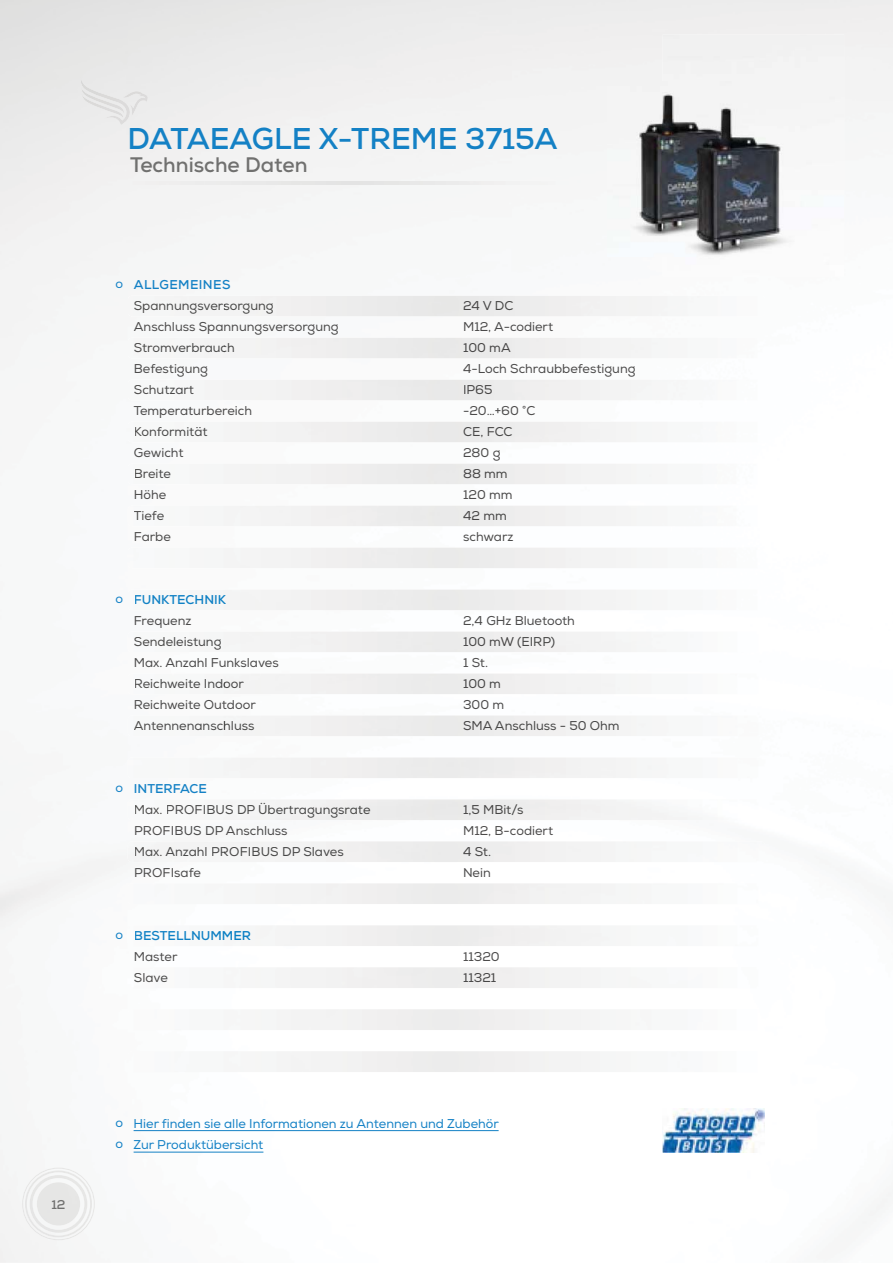
<style>
.page{position:relative;width:893px;height:1263px;background:#fff}
.page>*{position:absolute;margin:0;border:0;box-sizing:border-box;transform-origin:0 0}
.t1{font:700 30px "Nexa";color:#1481c5}
.t2{font:700 21px "Nexa";color:#70706f}
.t3{font:12.75px "Nexa";color:#4b4a4a}
.t4{font:12.75px "Nexa";color:#494949}
.t5{font:12.75px/21.5px "Nexa";color:#1481c5}
.t6{font:12.75px "Nexa";color:#464545}
.t7{font:12.75px "Nexa";color:#474747}
.t8{font:700 12.75px "Nexa";color:#0e80c4}
.t9{font:12.75px "Nexa";color:#464645}
.t10{font:12.75px "Nexa";color:#4b4a49}
.t11{font:700 12.75px "Nexa";letter-spacing:.02em;color:#1481c5}
.t12{font:700 12.75px "Nexa";color:#1481c5}
.t13{font:700 12.75px "Nexa";color:#70706f}
.s1{color:#4b4a49}
.s2{color:#484847}
.s3{color:#464645}
.s4{color:#494949}
.s5{color:#1282c5}
.s6{color:#1181c4}
.s7{color:#0f81c5}
.s8{color:#0a7fc3}
.s9{color:#474747}
.s10{color:#464545}
.s11{color:#474745}
.s12{color:#097ec3}
</style>
<div class="page">
<img style="left:0;top:0;width:892px;height:1263px">
<img style="left:79px;top:77px;width:51px;height:48px">
<img style="left:82px;top:114px;width:43px;height:4px">
<img style="left:81px;top:87px;width:44px;height:27px">
<img style="left:123px;top:91px;width:25px;height:25px">
<img style="left:22px;top:1168px;width:73px;height:72px">
<img style="left:128px;top:1051px;width:637px;height:21px;border-radius:4px">
<img style="left:128px;top:1009px;width:637px;height:21px;border-radius:4px">
<img style="left:128px;top:338px;width:637px;height:21px;border-radius:4px">
<img style="left:463px;top:343px;width:47px;height:9px">
<img style="left:134px;top:343px;width:100px;height:9px">
<img style="left:128px;top:925px;width:637px;height:21px;border-radius:4px">
<img style="left:135px;top:931px;width:115px;height:9px">
<img style="left:128px;top:967px;width:637px;height:21px;border-radius:4px">
<img style="left:463px;top:973px;width:33px;height:9px">
<img style="left:134px;top:973px;width:33px;height:9px">
<img style="left:128px;top:296px;width:637px;height:21px;border-radius:4px">
<img style="left:464px;top:301px;width:49px;height:9px">
<div style="left:134px;top:301px;width:139px;height:13px;background:#f3f3f3"></div>
<img style="left:128px;top:631px;width:637px;height:21px;border-radius:4px">
<img style="left:463px;top:637px;width:91px;height:11px">
<img style="left:134px;top:637px;width:87px;height:13px">
<img style="left:128px;top:463px;width:637px;height:21px;border-radius:4px">
<img style="left:464px;top:469px;width:43px;height:9px">
<img style="left:135px;top:469px;width:36px;height:9px">
<img style="left:128px;top:799px;width:637px;height:21px;border-radius:4px">
<img style="left:463px;top:804px;width:60px;height:11px">
<img style="left:135px;top:805px;width:27px;height:9px">
<img style="left:167px;top:805px;width:66px;height:9px">
<div style="left:234px;top:803px;width:136px;height:15px;background:#f2f2f2"></div>
<img style="left:128px;top:380px;width:637px;height:20px;border-radius:4px">
<img style="left:464px;top:385px;width:28px;height:9px">
<img style="left:134px;top:385px;width:60px;height:9px">
<img style="left:128px;top:715px;width:637px;height:21px;border-radius:4px">
<img style="left:463px;top:721px;width:155px;height:9px">
<img style="left:134px;top:721px;width:120px;height:9px">
<img style="left:128px;top:547px;width:637px;height:21px;border-radius:4px">
<img style="left:128px;top:883px;width:637px;height:21px;border-radius:4px">
<img style="left:128px;top:673px;width:637px;height:21px;border-radius:4px">
<img style="left:463px;top:679px;width:37px;height:9px">
<img style="left:135px;top:679px;width:109px;height:9px">
<img style="left:128px;top:505px;width:637px;height:21px;border-radius:4px">
<img style="left:463px;top:511px;width:43px;height:9px">
<img style="left:134px;top:511px;width:30px;height:9px">
<div style="left:128px;top:841px;width:637px;height:21px;background:#f3f3f3;border-radius:4px"></div>
<img style="left:463px;top:847px;width:27px;height:9px">
<img style="left:135px;top:847px;width:73px;height:9px">
<img style="left:212px;top:847px;width:131px;height:9px">
<img style="left:128px;top:421px;width:637px;height:21px;border-radius:4px">
<img style="left:463px;top:427px;width:49px;height:10px">
<img style="left:135px;top:427px;width:72px;height:9px">
<div style="left:128px;top:757px;width:637px;height:21px;background:#f3f3f3;border-radius:4px"></div>
<img style="left:128px;top:589px;width:637px;height:21px;border-radius:4px">
<img style="left:135px;top:595px;width:91px;height:9px">
<img style="left:128px;top:181px;width:446px;height:3px">
<img style="left:608px;top:81px;width:54px;height:175px">
<img style="left:662px;top:34px;width:182px;height:242px">
<img style="left:662px;top:1109px;width:102px;height:43px">
<hr style="left:134px;top:1130px;width:364px;height:1px;background:#1481c5">
<hr style="left:134px;top:1152px;width:129px;height:1px;background:#1481c5">
<h1 class="t1" style="left:128px;top:127px;width:431px">DATAEAGLE X-TREME 3715A</h1>
<h2 class="t2" style="left:130px;top:157px;width:179px">Technische Daten</h2>
<p class="t5" style="left:115px;top:275px;width:9px">o</p>
<p class="t11" style="left:134px;top:280px;width:98px">ALLGEMEINES</p>
<p class="t3" style="left:134px;top:322px;width:206px">Anschluss Spannungsversorgung</p>
<p class="t3" style="left:134px;top:364px;width:76px">Befestigung</p>
<p class="t3" style="left:134px;top:406px;width:120px">Temperaturbereich</p>
<p class="t3" style="left:134px;top:448px;width:51px">Gewicht</p>
<p class="t3" style="left:134px;top:490px;width:34px">Höhe</p>
<p class="t3" style="left:134px;top:532px;width:38px">Farbe</p>
<p class="t4" style="left:134px;top:301px;width:141px"><span class="s1">Span</span>nungsvers<span class="s2">orgung</span></p>
<p class="t6" style="left:463px;top:301px;width:52px">24 V <span class="s3">DC</span></p>
<p class="t3" style="left:463px;top:322px;width:92px">M12, A-codiert</p>
<p class="t3" style="left:463px;top:364px;width:174px">4-Loch Schraubbefestigung</p>
<p class="t3" style="left:463px;top:406px;width:74px">-20…+60 °C</p>
<p class="t3" style="left:463px;top:448px;width:39px">280 g</p>
<p class="t3" style="left:463px;top:490px;width:51px">120 mm</p>
<p class="t3" style="left:463px;top:532px;width:52px">schwarz</p>
<p class="t4" style="left:134px;top:343px;width:102px"><span class="s1">Stro</span>mverbrauc<span class="s2">h</span></p>
<p class="t6" style="left:463px;top:343px;width:49px">100 mA</p>
<p class="t4" style="left:134px;top:385px;width:62px"><span class="s1">Schu</span>tzart</p>
<p class="t6" style="left:463px;top:385px;width:31px">IP65</p>
<p class="t4" style="left:134px;top:427px;width:75px"><span class="s1">Konf</span>ormität</p>
<p class="t6" style="left:463px;top:427px;width:51px">CE, FC<span class="s3">C</span></p>
<p class="t10" style="left:134px;top:469px;width:39px">Brei<span class="s4">te</span></p>
<p class="t6" style="left:463px;top:469px;width:46px">88 m<span class="s3">m</span></p>
<p class="t10" style="left:134px;top:511px;width:32px">Tief<span class="s4">e</span></p>
<p class="t6" style="left:463px;top:511px;width:45px">42 m<span class="s3">m</span></p>
<p class="t5" style="left:115px;top:590px;width:9px">o</p>
<p class="t8" style="left:134px;top:595px;width:94px"><span class="s5">FU</span><span class="s6">NK</span><span class="s7">TE</span>CHNI<span class="s8">K</span></p>
<p class="t3" style="left:463px;top:616px;width:113px">2,4 GHz Bluetooth</p>
<p class="t3" style="left:463px;top:658px;width:26px">1 St.</p>
<p class="t3" style="left:463px;top:700px;width:43px">300 m</p>
<p class="t3" style="left:134px;top:616px;width:59px">Frequenz</p>
<p class="t3" style="left:134px;top:658px;width:146px">Max. Anzahl Funkslaves</p>
<p class="t3" style="left:134px;top:700px;width:123px">Reichweite Outdoor</p>
<p class="t4" style="left:134px;top:637px;width:89px"><span class="s1">Send</span>eleistung</p>
<p class="t6" style="left:463px;top:637px;width:94px">100 mW <span class="s3">(EIRP</span><span class="s9">)</span></p>
<p class="t4" style="left:134px;top:679px;width:111px"><span class="s1">Reic</span>hweite Indo<span class="s2">or</span></p>
<p class="t6" style="left:463px;top:679px;width:39px">100 m</p>
<p class="t4" style="left:134px;top:721px;width:122px"><span class="s1">Ante</span>nnenansch<span class="s2">luss</span></p>
<p class="t9" style="left:463px;top:721px;width:158px"><span class="s10">SMA</span> Anschlus<span class="s9">s - 50 Ohm</span></p>
<p class="t5" style="left:115px;top:779px;width:9px">o</p>
<p class="t12" style="left:134px;top:784px;width:75px">INTERFACE</p>
<p class="t3" style="left:134px;top:826px;width:155px">PROFIBUS DP Anschluss</p>
<p class="t3" style="left:134px;top:868px;width:68px">PROFIsafe</p>
<p class="t7" style="left:134px;top:805px;width:238px"><span class="s1">Max.</span> <span class="s4">PROFIBU</span><span class="s2">S DP Üb</span>ertragungs<span class="s11">ra</span><span class="s3">te</span></p>
<p class="t6" style="left:463px;top:805px;width:62px">1,5 MB<span class="s3">it/s</span></p>
<p class="t3" style="left:463px;top:826px;width:92px">M12, B-codiert</p>
<p class="t3" style="left:463px;top:868px;width:29px">Nein</p>
<p class="t4" style="left:134px;top:847px;width:211px"><span class="s1">Max.</span> Anzahl PR<span class="s2">OFIBUS</span> <span class="s9">DP Slaves</span></p>
<p class="t6" style="left:463px;top:847px;width:29px">4 St.</p>
<p class="t5" style="left:115px;top:926px;width:9px">o</p>
<p class="t8" style="left:134px;top:931px;width:119px"><span class="s5">BE</span><span class="s6">ST</span><span class="s7">EL</span>LNUM<span class="s8">ME</span><span class="s12">R</span></p>
<p class="t10" style="left:134px;top:973px;width:35px">Slav<span class="s4">e</span></p>
<p class="t6" style="left:463px;top:973px;width:35px">11321</p>
<p class="t3" style="left:463px;top:952px;width:38px">11320</p>
<p class="t3" style="left:134px;top:952px;width:45px">Master</p>
<p class="t13" style="left:51px;top:1200px;width:16px">12</p>
<p class="t5" style="left:115px;top:1114px;width:9px;line-height:21px">o o</p>
<p class="t5" style="left:134px;top:1114px;width:367px">Hier finden sie alle Informationen zu Antennen und Zubehör<br>Zur Produktübersicht</p>
</div>
